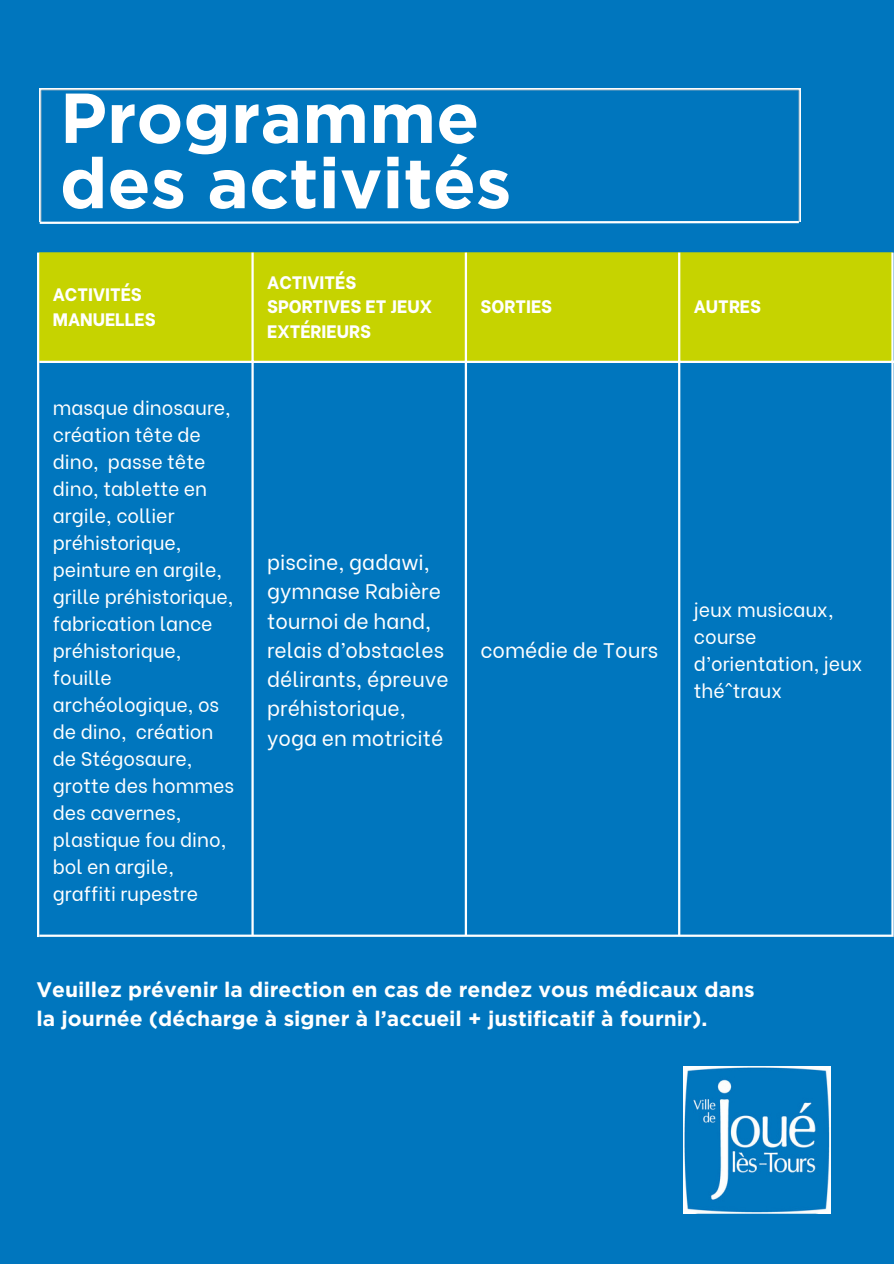
<style>
.page{position:relative;width:894px;height:1264px;background:#fff}
.page>*{position:absolute;margin:0;border:0;box-sizing:border-box;transform-origin:0 0}
.t1{font:700 70.5px/65.2px "Gotham";color:#fff}
.t2{font:21px/29.2px "Be Vietnam";color:#fff}
.t3{font:700 21px/29.2px "Gotham";color:#fff}
.t4{font:19.5px/27px "Be Vietnam";color:#fff}
.t5{font:800 18px/24.8px "Be Vietnam";color:#fff}
</style>
<div class="page">
<div style="left:0;top:0;width:893px;height:1263px;background:#0076be"></div>
<img style="left:40px;top:89px;width:760px;height:131px">
<svg style="left:39px;top:220px;width:761px;height:4px"></svg>
<div style="left:39px;top:252px;width:852px;height:109px;background:#c6d300"></div>
<hr style="left:251px;top:252px;width:3px;height:682px;background:#fff">
<hr style="left:464px;top:252px;width:3px;height:682px;background:#fff">
<hr style="left:678px;top:252px;width:2px;height:682px;background:#fff">
<hr style="left:891px;top:252px;width:2px;height:682px;background:#fff">
<hr style="left:39px;top:361px;width:854px;height:2px;background:#fff">
<hr style="left:39px;top:934px;width:854px;height:2px;background:#fff">
<img style="left:683px;top:1066px;width:146px;height:146px">
<hr style="left:37px;top:252px;width:2px;height:685px;background:#fff">
<p class="t1" style="left:60px;top:85px;width:453px">Programme des activités</p>
<p class="t5" style="left:53px;top:280px;width:104px">ACTIVITÉS<br>MANUELLES</p>
<p class="t4" style="left:53px;top:392px;width:183px">masque dinosaure, création tête de dino, passe tête dino, tablette en argile, collier préhistorique, peinture en argile, grille préhistorique, fabrication lance préhistorique, fouille archéologique, os de dino, création de Stégosaure, grotte des hommes des cavernes, plastique fou dino, bol en argile, graffiti rupestre</p>
<p class="t5" style="left:267px;top:268px;width:166px">ACTIVITÉS<br>SPORTIVES ET JEUX<br>EXTÉRIEURS</p>
<p class="t5" style="left:480px;top:292px;width:73px">SORTIES</p>
<p class="t5" style="left:693px;top:292px;width:69px">AUTRES</p>
<p class="t2" style="left:267px;top:545px;width:183px">piscine, gadawi, gymnase Rabière tournoi de hand, relais d’obstacles délirants, épreuve préhistorique, yoga en motricité</p>
<p class="t2" style="left:480px;top:633px;width:179px">comédie de Tours</p>
<p class="t4" style="left:693px;top:595px;width:170px">jeux musicaux, course d’orientation, jeux thé^traux</p>
<p class="t3" style="left:37px;top:974px;width:719px">Veuillez prévenir la direction en cas de rendez vous médicaux dans la journée (décharge à signer à l’accueil + justificatif à fournir).</p>
</div>
